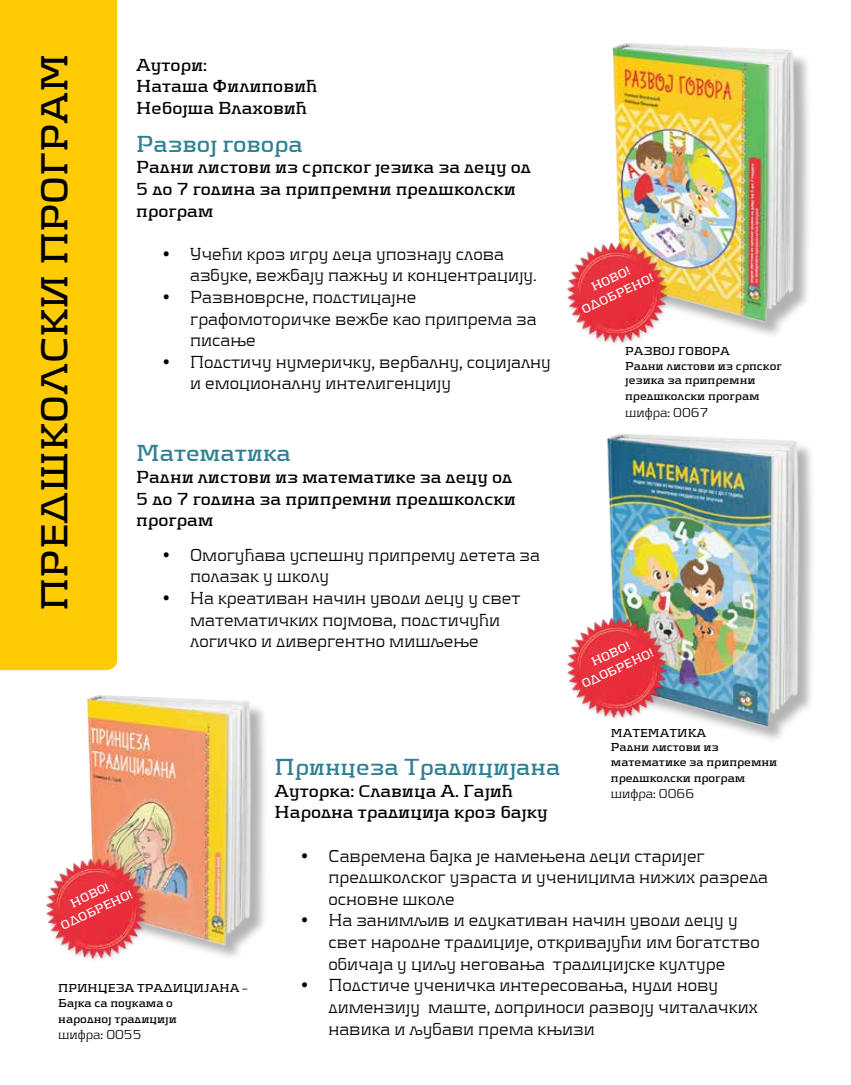
<style>
.page{position:relative;width:851px;height:1085px;background:#fff}
.page>*{position:absolute;margin:0;border:0;box-sizing:border-box;transform-origin:0 0}
.t1{font:39.15px "NK188";color:#000}
.t2{font:700 24px "Edukafont";color:#2e8092}
.t3{font:18px/21.6px "Edukafont";color:#000}
.t4{font:700 18px/21.6px "Edukafont";color:#000}
.t5{font:13.5px "nk 189";color:#000}
.t6{font:12.6px/16.2px "NK188";color:#fff;text-align:center}
.t7{font:12px/14.4px "NK188";color:#000}
</style>
<div class="page">
<div style="left:0;top:0;width:117px;height:670px;background:#ffcb05"></div>
<img style="left:612px;top:43px;width:196px;height:292px">
<img style="left:607px;top:434px;width:205px;height:306px">
<img style="left:567px;top:241px;width:102px;height:103px">
<img style="left:567px;top:616px;width:102px;height:104px">
<img style="left:86px;top:695px;width:179px;height:262px">
<img style="left:46px;top:857px;width:103px;height:103px">
<h1 class="t1" style="left:31px;top:611px;width:558px;rotate:-90deg">ПРЕДШКОЛСКИ ПРОГРАМ</h1>
<p class="t4" style="left:136px;top:53px;width:183px">Аутори:<br>Наташа Филиповић<br>Небојша Влаховић</p>
<h2 class="t2" style="left:136px;top:130px;width:168px">Развој говора</h2>
<p class="t4" style="left:136px;top:156px;width:396px">Радни листови из српског језика за децу од<br>5 до 7 година за припремни предшколски програм</p>
<p class="t3" style="left:190px;top:242px;width:348px;text-indent:-27px">• Учећи кроз игру деца упознају слова азбуке, вежбају пажњу и концентрацију.</p>
<p class="t3" style="left:190px;top:286px;width:348px;text-indent:-27px">• Развноврсне, подстицајне графомоторичке вежбе као припрема за писање</p>
<p class="t3" style="left:190px;top:350px;width:362px;text-indent:-27px">• Подстичу нумеричку, вербалну, социјалну и емоционалну интелигенцију</p>
<h2 class="t2" style="left:136px;top:439px;width:156px">Математика</h2>
<p class="t4" style="left:136px;top:466px;width:381px">Радни листови из математике за децу од<br>5 до 7 година за припремни предшколски програм</p>
<p class="t3" style="left:190px;top:543px;width:351px;text-indent:-27px">• Омогућава успешну припрему детета за полазак у школу</p>
<p class="t3" style="left:190px;top:586px;width:331px;text-indent:-27px">• На креативан начин уводи децу у свет математичких појмова, подстичући логичко и дивергентно мишљење</p>
<p class="t6" style="left:572px;top:287px;width:79px;rotate:-25deg">НОВО!<br>ОДОБРЕНО!</p>
<p class="t7" style="left:625px;top:344px;width:158px">РАЗВОЈ ГОВОРА<br>Радни листови из српског језика за припремни</p>
<p class="t7" style="left:625px;top:389px;width:136px">предшколски програм</p>
<p class="t5" style="left:625px;top:404px;width:85px">шифра: 0067</p>
<p class="t6" style="left:572px;top:662px;width:79px;rotate:-25deg">НОВО!<br>ОДОБРЕНО!</p>
<p class="t6" style="left:51px;top:903px;width:79px;rotate:-25deg">НОВО!<br>ОДОБРЕНО!</p>
<p class="t7" style="left:58px;top:980px;width:191px">ПРИНЦЕЗА ТРАДИЦИЈАНА –<br>Бајка са поукама о</p>
<p class="t7" style="left:58px;top:1011px;width:120px">народној традицији</p>
<p class="t5" style="left:58px;top:1026px;width:85px">шифра: 0055</p>
<p class="t7" style="left:610px;top:725px;width:168px">МАТЕМАТИКА<br>Радни листови из математике за припремни</p>
<p class="t7" style="left:610px;top:770px;width:136px">предшколски програм</p>
<p class="t5" style="left:610px;top:785px;width:85px">шифра: 0066</p>
<h2 class="t2" style="left:274px;top:753px;width:287px">Принцеза Традицијана</h2>
<p class="t4" style="left:274px;top:779px;width:275px">Ауторка: Славица А. Гајић<br>Народна традиција кроз бајку</p>
<p class="t3" style="left:328px;top:844px;width:441px;text-indent:-27px">• Савремена бајка је намењена деци старијег предшколског узраста и ученицима нижих разреда основне школе</p>
<p class="t3" style="left:328px;top:909px;width:433px;text-indent:-27px">• На занимљив и едукативан начин уводи децу у свет народне традиције, откривајући им богатство обичаја у циљу неговања традицијске културе</p>
<p class="t3" style="left:328px;top:973px;width:431px;text-indent:-27px">• Подстиче ученичка интересовања, нуди нову димензију маште, доприноси развоју читалачких навика и љубави према књизи</p>
</div>
